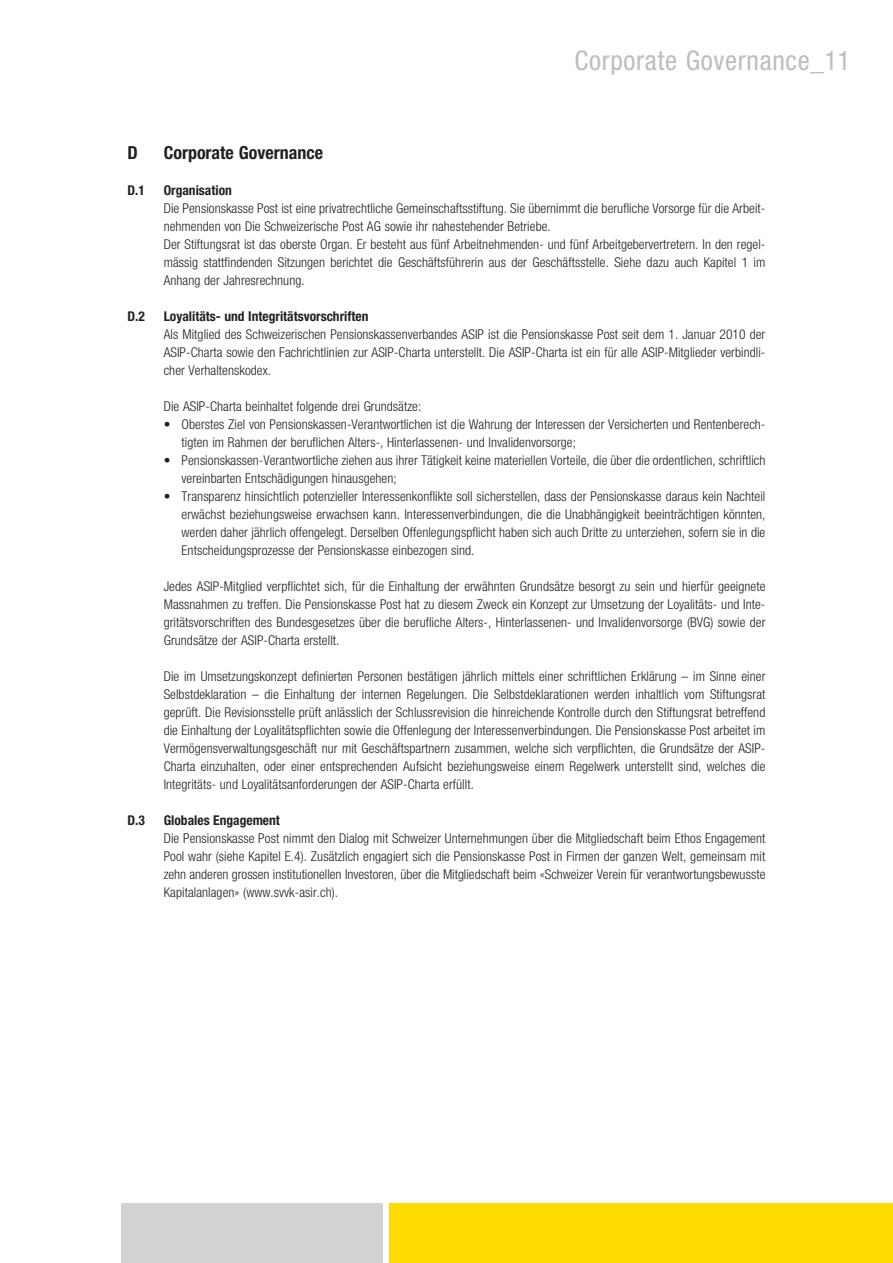
<style>
.page{position:relative;width:893px;height:1263px;background:#fff}
.page>*{position:absolute;margin:0;border:0;box-sizing:border-box;transform-origin:0 0}
.t1{font:condensed 27px "Helvetica Neue LT Std";letter-spacing:.025em;color:#bcbdc0}
.t2{font:700 condensed 18px "Helvetica Neue LT Std";color:#231f20}
.t3{font:300 condensed 13.5px/18px "Helvetica Neue LT Std";letter-spacing:.005em;color:#231f20;text-align:justify}
.t4{font:700 condensed 13.5px "Helvetica Neue LT Std";color:#231f20}
</style>
<div class="page">
<div style="left:389px;top:1203px;width:504px;height:60px;background:#ffdc01"></div>
<div style="left:121px;top:1203px;width:262px;height:60px;background:#d1d2d4"></div>
<h1 class="t1" style="left:574px;top:45px;width:278px">Corporate Governance_11</h1>
<h2 class="t2" style="left:128px;top:142px;width:12px">D</h2>
<h2 class="t2" style="left:164px;top:142px;width:161px">Corporate Governance</h2>
<p class="t4" style="left:128px;top:182px;width:19px">D.1</p>
<p class="t4" style="left:164px;top:182px;width:70px">Organisation</p>
<p class="t3" style="left:164px;top:200px;width:603px;text-align:left">Die Pensionskasse Post ist eine privatrechtliche Gemeinschaftsstiftung. Sie übernimmt die berufliche Vorsorge für die Arbeit&shy;nehmenden von Die Schweizerische Post AG sowie ihr nahestehender Betriebe.<br>Der Stiftungsrat ist das oberste Organ. Er besteht aus fünf Arbeitnehmenden- und fünf Arbeitgebervertretern. In den regel&shy;mässig stattfindenden Sitzungen berichtet die Geschäftsführerin aus der Geschäftsstelle. Siehe dazu auch Kapitel 1 im Anhang der Jahresrechnung.</p>
<p class="t4" style="left:128px;top:308px;width:19px">D.2</p>
<p class="t4" style="left:164px;top:308px;width:206px">Loyalitäts- und Integritätsvorschriften</p>
<p class="t3" style="left:164px;top:326px;width:603px">Als Mitglied des Schweizerischen Pensionskassenverbandes ASIP ist die Pensionskasse Post seit dem 1. Januar 2010 der ASIP-Charta sowie den Fachrichtlinien zur ASIP-Charta unterstellt. Die ASIP-Charta ist ein für alle ASIP-Mitglieder verbindli&shy;cher Verhaltenskodex.</p>
<p class="t3" style="left:164px;top:398px;width:259px">Die ASIP-Charta beinhaltet folgende drei Grundsätze:</p>
<p class="t3" style="left:182px;top:416px;width:585px;text-indent:-18px">• Oberstes Ziel von Pensionskassen-Verantwortlichen ist die Wahrung der Interessen der Versicherten und Rentenberech&shy;tigten im Rahmen der beruflichen Alters-, Hinterlassenen- und Invalidenvorsorge;</p>
<p class="t3" style="left:182px;top:452px;width:585px;text-indent:-18px">• Pensionskassen-Verantwortliche ziehen aus ihrer Tätigkeit keine materiellen Vorteile, die über die ordentlichen, schriftlich vereinbarten Entschädigungen hinausgehen;</p>
<p class="t3" style="left:182px;top:488px;width:585px;text-indent:-18px">• Transparenz hinsichtlich potenzieller Interessenkonflikte soll sicherstellen, dass der Pensionskasse daraus kein Nachteil erwächst beziehungsweise erwachsen kann. Interessenverbindungen, die die Unabhängigkeit beeinträchtigen könnten, werden daher jährlich offengelegt. Derselben Offenlegungspflicht haben sich auch Dritte zu unterziehen, sofern sie in die Entscheidungsprozesse der Pensionskasse einbezogen sind.</p>
<p class="t3" style="left:164px;top:577px;width:603px">Jedes ASIP-Mitglied verpflichtet sich, für die Einhaltung der erwähnten Grundsätze besorgt zu sein und hierfür geeignete Massnahmen zu treffen. Die Pensionskasse Post hat zu diesem Zweck ein Konzept zur Umsetzung der Loyalitäts- und Inte&shy;gritätsvorschriften des Bundesgesetzes über die berufliche Alters-, Hinterlassenen- und Invalidenvorsorge (BVG) sowie der Grundsätze der ASIP-Charta erstellt.</p>
<p class="t3" style="left:164px;top:667px;width:603px">Die im Umsetzungskonzept definierten Personen bestätigen jährlich mittels einer schriftlichen Erklärung – im Sinne einer Selbstdeklaration – die Einhaltung der internen Regelungen. Die Selbstdeklarationen werden inhaltlich vom Stiftungsrat geprüft. Die Revisionsstelle prüft anlässlich der Schlussrevision die hinreichende Kontrolle durch den Stiftungsrat betreffend die Einhaltung der Loyalitätspflichten sowie die Offenlegung der Interessenverbindungen. Die Pensionskasse Post arbeitet im Vermögensverwaltungsgeschäft nur mit Geschäftspartnern zusammen, welche sich verpflichten, die Grundsätze der ASIP-Charta einzuhalten, oder einer entsprechenden Aufsicht beziehungsweise einem Regelwerk unterstellt sind, welches die Integritäts- und Loyalitätsanforderungen der ASIP-Charta erfüllt.</p>
<p class="t4" style="left:128px;top:812px;width:19px">D.3</p>
<p class="t4" style="left:164px;top:812px;width:118px">Globales Engagement</p>
<p class="t3" style="left:164px;top:829px;width:603px">Die Pensionskasse Post nimmt den Dialog mit Schweizer Unternehmungen über die Mitgliedschaft beim Ethos Engagement Pool wahr (siehe Kapitel E.4). Zusätzlich engagiert sich die Pensionskasse Post in Firmen der ganzen Welt, gemeinsam mit zehn anderen grossen institutionellen Investoren, über die Mitgliedschaft beim «Schweizer Verein für verantwortungsbewusste Kapitalanlagen» (www.svvk-asir.ch).</p>
</div>
